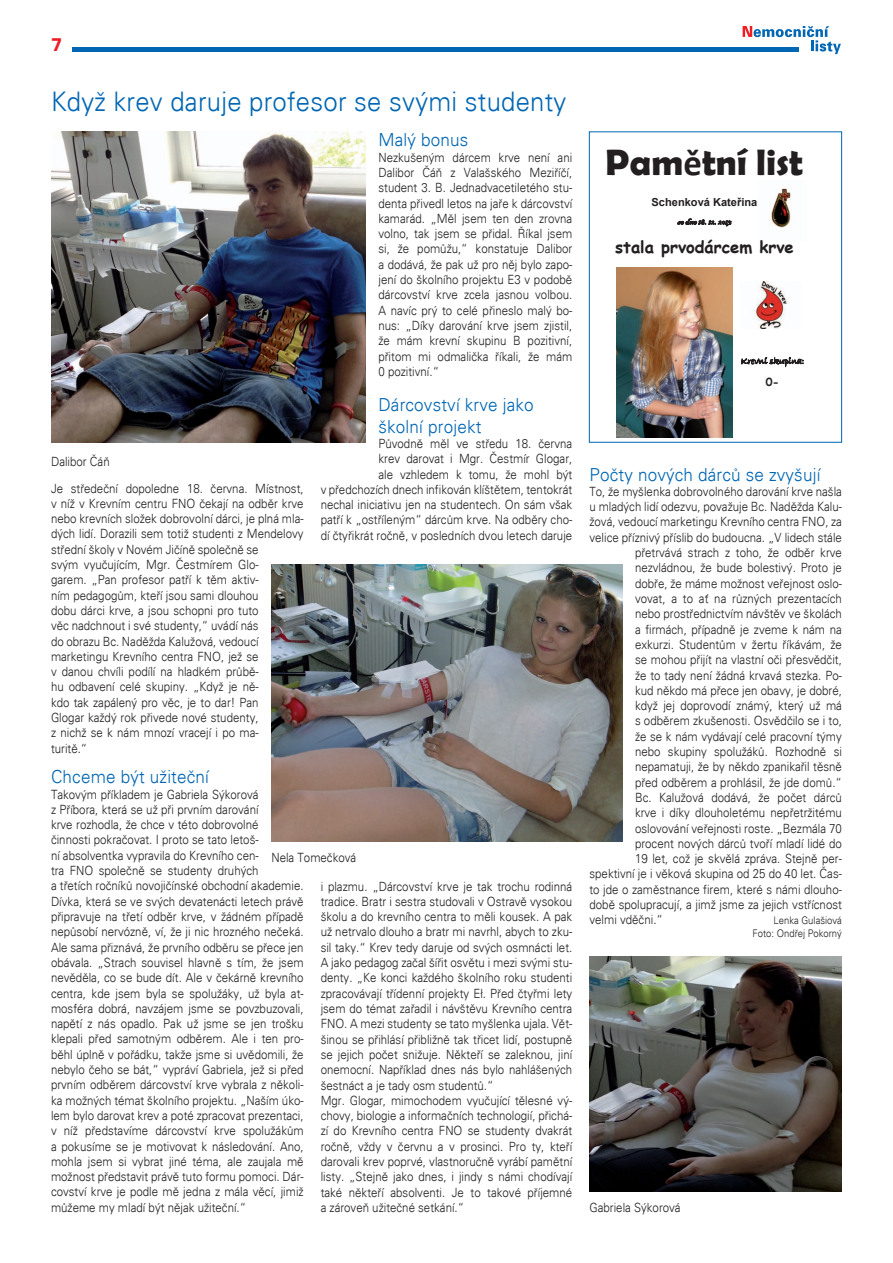
<style>
.page{position:relative;width:893px;height:1263px;background:#fff}
.page>*{position:absolute;margin:0;border:0;box-sizing:border-box;transform-origin:0 0}
.t1{font:700 36.9px "Berlin Sans FB Demi";color:#231f20}
.t2{font:27px "USA Light";letter-spacing:.01em;color:#0166b3;scale:.95 1}
.t3{font:18.15px "USA Black";color:#ee1d23;scale:.91 1}
.t4{font:18px/21.6px "USA Light";letter-spacing:.01em;color:#0166b3;scale:.95 1}
.t5{font:700 16.65px "Comic Sans MS";color:#231f20}
.t6{font:12.75px/15.3px "USA Light";color:#231f20;scale:.9 1}
.t7{font:700 11.1px "Arial";color:#231f20}
.t8{font:700 11.1px "Comic Sans MS";color:#231f20}
.t9{font:10.5px/12.6px "USA Light";color:#231f20;text-align:right;scale:.9 1}
.s1{font-family:"Calibri"}
</style>
<div class="page">
<hr style="left:72px;top:47px;width:727px;height:4px;background:#0166b3">
<svg style="left:743px;top:26px;width:98px;height:28px"></svg>
<img style="left:51px;top:132px;width:315px;height:310px">
<img style="left:271px;top:564px;width:351px;height:278px">
<img style="left:589px;top:957px;width:253px;height:235px">
<img style="left:771px;top:188px;width:20px;height:40px">
<svg style="left:677px;top:218px;width:54px;height:8px"></svg>
<svg style="left:742px;top:357px;width:62px;height:10px"></svg>
<img style="left:616px;top:267px;width:116px;height:171px">
<img style="left:755px;top:281px;width:33px;height:47px">
<div style="left:589px;top:131px;width:253px;height:312px;border:1px solid #0166b3"></div>
<h3 class="t3" style="left:51px;top:34px;width:14px">7</h3>
<h2 class="t2" style="left:51px;top:86px;width:544px">Když krev daruje profesor se svými studenty</h2>
<h3 class="t4" style="left:378px;top:129px;width:96px">Malý bonus</h3>
<p class="t6" style="left:378px;top:149px;width:217px;text-align:justify">Nezkušeným dárcem krve není ani Dalibor Čáň z Valašského Meziříčí, student 3. B. Jednadvacetiletého stu&shy;denta přivedl letos na jaře k dárcovství kamarád. „Měl jsem ten den zrovna volno, tak jsem se přidal. Říkal jsem si, že pomůžu,“ konstatuje Dalibor a dodává, že pak už pro něj bylo zapo&shy;jení do školního projektu E3 v podobě dárcovství krve zcela jasnou volbou.<br>A navíc prý to celé přineslo malý bo&shy;nus: „Díky darování krve jsem zjistil, že mám krevní skupinu B pozitivní, přitom mi odmalička říkali, že mám 0 pozitivní.“</p>
<h3 class="t4" style="left:378px;top:394px;width:165px">Dárcovství krve jako školní projekt</h3>
<p class="t6" style="left:321px;top:436px;width:281px;text-align:right">Původně měl ve středu 18. června<br>krev darovat i Mgr. Čestmír Glogar,<br>ale vzhledem k tomu, že mohl být<br>v předchozích dnech infikován klíštětem, tentokrát nechal iniciativu jen na studentech. On sám však patří k „ostříleným“ dárcům krve. Na odběry cho&shy;dí čtyřikrát ročně, v posledních dvou letech daruje</p>
<p class="t6" style="left:51px;top:454px;width:67px">Dalibor Čáň</p>
<p class="t6" style="left:51px;top:480px;width:282px">Je středeční dopoledne 18. června. Místnost, v níž v Krevním centru FNO čekají na odběr krve nebo krevních složek dobrovolní dárci, je plná mla&shy;dých lidí. Dorazili sem totiž studenti z Mendelovy střední školy v Novém Jičíně společně se<br>svým vyučujícím, Mgr. Čestmírem Glo-<br>garem. „Pan profesor patří k těm aktiv-<br>ním pedagogům, kteří jsou sami dlouhou<br>dobu dárci krve, a jsou schopni pro tuto<br>věc nadchnout i své studenty,“ uvádí nás<br>do obrazu Bc. Naděžda Kalužová, vedoucí marketingu Krevního centra FNO, jež se<br>v danou chvíli podílí na hladkém průbě-<br>hu odbavení celé skupiny. „Když je ně-<br>kdo tak zapálený pro věc, je to dar! Pan<br>Glogar každý rok přivede nové studenty,<br>z nichž se k nám mnozí vracejí i po ma-<br>turitě.“</p>
<h3 class="t4" style="left:51px;top:766px;width:168px">Chceme být užiteční</h3>
<p class="t6" style="left:51px;top:786px;width:282px">Takovým příkladem je Gabriela Sýkorová<br>z Příbora, která se už při prvním darování<br>krve rozhodla, že chce v této dobrovolné<br>činnosti pokračovat. I proto se tato letoš-<br>ní absolventka vypravila do Krevního cen-<br>tra FNO společně se studenty druhých<br>a třetích ročníků novojičínské obchodní akademie.<br>Dívka, která se ve svých devatenácti letech právě připravuje na třetí odběr krve, v žádném případě nepůsobí nervózně, ví, že ji nic hrozného nečeká.<br>Ale sama přiznává, že prvního odběru se přece jen obávala. „Strach souvisel hlavně s tím, že jsem nevěděla, co se bude dít. Ale v čekárně krevního centra, kde jsem byla se spolužáky, už byla at&shy;mosféra dobrá, navzájem jsme se povzbuzovali, napětí z nás opadlo. Pak už jsme se jen trošku klepali před samotným odběrem. Ale i ten pro&shy;běhl úplně v pořádku, takže jsme si uvědomili, že nebylo čeho se bát,“ vypráví Gabriela, jež si před prvním odběrem dárcovství krve vybrala z několi&shy;ka možných témat školního projektu. „Naším úko&shy;lem bylo darovat krev a poté zpracovat prezentaci, v níž představíme dárcovství krve spolužákům a pokusíme se je motivovat k následování. Ano, mohla jsem si vybrat jiné téma, ale zaujala mě možnost představit právě tuto formu pomoci. Dár&shy;covství krve je podle mě jedna z mála věcí, jimiž můžeme my mladí být nějak užiteční.“</p>
<p class="t6" style="left:271px;top:849px;width:96px">Nela Tomečková</p>
<p class="t6" style="left:321px;top:878px;width:281px">i plazmu. „Dárcovství krve je tak trochu rodinná tradice. Bratr i sestra studovali v Ostravě vysokou školu a do krevního centra to měli kousek. A pak už netrvalo dlouho a bratr mi navrhl, abych to zku&shy;sil taky.“ Krev tedy daruje od svých osmnácti let.<br>A jako pedagog začal šířit osvětu i mezi svými stu&shy;denty. „Ke konci každého školního roku studenti zpracovávají třídenní projekty E³. Před čtyřmi lety jsem do témat zařadil i návštěvu Krevního centra FNO. A mezi studenty se tato myšlenka ujala. Vět&shy;šinou se přihlásí přibližně tak třicet lidí, postupně se jejich počet snižuje. Někteří se zaleknou, jiní onemocní. Například dnes nás bylo nahlášených šestnáct a je tady osm studentů.“<br>Mgr. Glogar, mimochodem vyučující tělesné vý&shy;chovy, biologie a informačních technologií, přichá&shy;zí do Krevního centra FNO se studenty dvakrát ročně, vždy v červnu a v prosinci. Pro ty, kteří darovali krev poprvé, vlastnoručně vyrábí pamětní listy. „Stejně jako dnes, i jindy s námi chodívají také někteří absolventi. Je to takové příjemné a zároveň užitečné setkání.“</p>
<h1 class="t1" style="left:606px;top:141px;width:199px">Pam<span class="s1">ě</span>tní list</h1>
<p class="t7" style="left:652px;top:195px;width:107px">Schenková Kateřina</p>
<h3 class="t5" style="left:615px;top:235px;width:180px">stala prvodárcem krve</h3>
<p class="t8" style="left:766px;top:373px;width:15px">0-</p>
<h3 class="t4" style="left:589px;top:463px;width:245px">Počty nových dárců se zvyšují</h3>
<p class="t6" style="left:589px;top:484px;width:282px">To, že myšlenka dobrovolného darování krve našla</p>
<p class="t6" style="left:589px;top:499px;width:282px">u mladých lidí odezvu, považuje Bc. Naděžda Kalu-</p>
<p class="t6" style="left:589px;top:514px;width:282px">žová, vedoucí marketingu Krevního centra FNO, za</p>
<p class="t6" style="left:589px;top:529px;width:282px">velice příznivý příslib do budoucna. „V lidech stále</p>
<p class="t6" style="left:635px;top:545px;width:231px">přetrvává strach z toho, že odběr krve</p>
<p class="t6" style="left:635px;top:560px;width:231px">nezvládnou, že bude bolestivý. Proto je</p>
<p class="t6" style="left:635px;top:575px;width:231px">dobře, že máme možnost veřejnost oslo-</p>
<p class="t6" style="left:635px;top:591px;width:231px">vovat, a to ať na různých prezentacích</p>
<p class="t6" style="left:635px;top:606px;width:231px">nebo prostřednictvím návštěv ve školách</p>
<p class="t6" style="left:635px;top:621px;width:231px">a firmách, případně je zveme k nám na</p>
<p class="t6" style="left:635px;top:637px;width:231px">exkurzi. Studentům v žertu říkávám, že</p>
<p class="t6" style="left:635px;top:652px;width:231px">se mohou přijít na vlastní oči přesvědčit,</p>
<p class="t6" style="left:635px;top:667px;width:231px">že to tady není žádná krvavá stezka. Po-</p>
<p class="t6" style="left:635px;top:682px;width:231px">kud někdo má přece jen obavy, je dobré,</p>
<p class="t6" style="left:635px;top:698px;width:231px">když jej doprovodí známý, který už má</p>
<p class="t6" style="left:635px;top:713px;width:231px">s odběrem zkušenosti. Osvědčilo se i to,</p>
<p class="t6" style="left:635px;top:728px;width:231px">že se k nám vydávají celé pracovní týmy</p>
<p class="t6" style="left:635px;top:744px;width:231px">nebo skupiny spolužáků. Rozhodně si</p>
<p class="t6" style="left:635px;top:759px;width:231px">nepamatuji, že by někdo zpanikařil těsně</p>
<p class="t6" style="left:635px;top:774px;width:231px">před odběrem a prohlásil, že jde domů.“</p>
<p class="t6" style="left:635px;top:790px;width:231px">Bc. Kalužová dodává, že počet dárců</p>
<p class="t6" style="left:635px;top:805px;width:231px">krve i díky dlouholetému nepřetržitému</p>
<p class="t6" style="left:635px;top:820px;width:231px">oslovování veřejnosti roste. „Bezmála 70</p>
<p class="t6" style="left:635px;top:835px;width:231px">procent nových dárců tvoří mladí lidé do</p>
<p class="t6" style="left:635px;top:851px;width:231px">19 let, což je skvělá zpráva. Stejně per-</p>
<p class="t6" style="left:589px;top:866px;width:282px">spektivní je i věková skupina od 25 do 40 let. Čas-</p>
<p class="t6" style="left:589px;top:881px;width:282px">to jde o zaměstnance firem, které s námi dlouho-</p>
<p class="t6" style="left:589px;top:897px;width:282px">době spolupracují, a jimž jsme za jejich vstřícnost</p>
<p class="t6" style="left:589px;top:912px;width:83px">velmi vděčni.“</p>
<p class="t9" style="left:753px;top:914px;width:101px">Lenka Gulašiová<br>Foto: Ondřej Pokorný</p>
<p class="t6" style="left:589px;top:1199px;width:103px">Gabriela Sýkorová</p>
</div>
